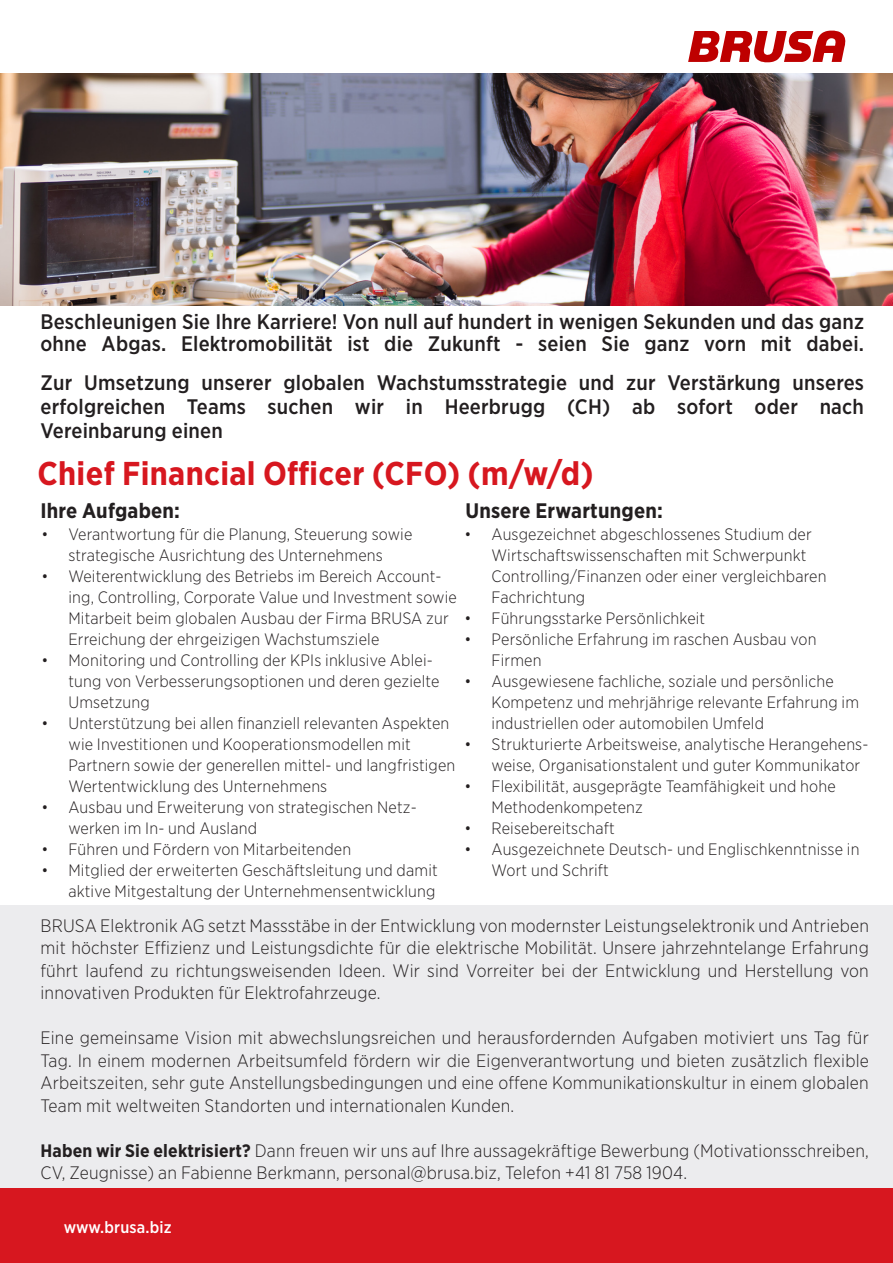
<style>
.page{position:relative;width:893px;height:1263px;background:#fff}
.page>*{position:absolute;margin:0;border:0;box-sizing:border-box;transform-origin:0 0}
.t1{font:700 33px "Gotham Narrow";letter-spacing:.01em;color:#d7171f}
.t2{font:500 21px/24px "Gotham Narrow";letter-spacing:.01em;color:#231f20}
.t3{font:700 21px "Gotham Narrow";letter-spacing:.01em;color:#231f20}
.t4{font:300 18px/22.5px "Gotham Narrow";letter-spacing:.01em;color:#231f20;text-align:justify}
.t5{font:300 16.5px/21px "Gotham Narrow";letter-spacing:.01em;color:#231f20}
.u-tit_w{font:500 16.5px "Gotham Narrow";letter-spacing:.01em;color:#fff}
.s1{font-weight:700}
</style>
<div class="page">
<div style="left:0;top:905px;width:893px;height:358px;background:#ececee"></div>
<div style="left:0;top:1189px;width:893px;height:74px;background:#d7171f"></div>
<img style="left:0;top:73px;width:893px;height:232px">
<svg style="left:688px;top:31px;width:157px;height:31px"></svg>
<p class="t2" style="left:40px;top:310px;width:825px;line-height:22.5px">Beschleunigen Sie Ihre Karriere! Von null auf hundert in wenigen Sekunden und das ganz ohne Abgas. Elektromobilität ist die Zukunft - seien Sie ganz vorn mit dabei.</p>
<p class="t2" style="left:40px;top:370px;width:825px;text-align:justify">Zur Umsetzung unserer globalen Wachstumsstrategie und zur Verstärkung unseres erfolgreichen Teams suchen wir in Heerbrugg (CH) ab sofort oder nach Vereinbarung einen</p>
<p class="t1" style="left:37px;top:452px;width:558px">Chief Financial Officer (CFO) (m/w/d)</p>
<p class="t5" style="left:41px;top:523px;width:372px;text-align:center">• Verantwortung für die Planung, Steuerung sowie strategische Ausrichtung des Unternehmens</p>
<p class="t5" style="left:68px;top:565px;width:390px;text-indent:-27px">• Weiterentwicklung des Betriebs im Bereich Account&shy;ing, Controlling, Corporate Value und Investment sowie Mitarbeit beim globalen Ausbau der Firma BRUSA zur Erreichung der ehrgeizigen Wachstumsziele</p>
<p class="t5" style="left:68px;top:649px;width:372px;text-indent:-27px">• Monitoring und Controlling der KPIs inklusive Ablei&shy;tung von Verbesserungsoptionen und deren gezielte<br>Umsetzung</p>
<p class="t5" style="left:68px;top:712px;width:388px;text-indent:-27px">• Unterstützung bei allen finanziell relevanten Aspekten wie Investitionen und Kooperationsmodellen mit Partnern sowie der generellen mittel- und langfristigen Wertentwicklung des Unternehmens</p>
<p class="t5" style="left:68px;top:796px;width:350px;text-indent:-27px">• Ausbau und Erweiterung von strategischen Netz&shy;werken im In- und Ausland</p>
<p class="t5" style="left:41px;top:838px;width:311px">• Führen und Fördern von Mitarbeitenden</p>
<p class="t5" style="left:41px;top:859px;width:398px;text-align:right">• Mitglied der erweiterten Geschäftsleitung und damit aktive Mitgestaltung der Unternehmensentwicklung</p>
<p class="t3" style="left:40px;top:497px;width:141px">Ihre Aufgaben:</p>
<p class="t3" style="left:465px;top:497px;width:199px">Unsere Erwartungen:</p>
<p class="t5" style="left:492px;top:523px;width:336px;text-indent:-27px">• Ausgezeichnet abgeschlossenes Studium der Wirtschaftswissenschaften mit Schwerpunkt Controlling/Finanzen oder einer vergleichbaren Fachrichtung</p>
<p class="t5" style="left:465px;top:607px;width:242px">• Führungsstarke Persönlichkeit</p>
<p class="t5" style="left:492px;top:628px;width:326px;text-indent:-27px">• Persönliche Erfahrung im raschen Ausbau von<br>Firmen</p>
<p class="t5" style="left:492px;top:670px;width:369px;text-indent:-27px">• Ausgewiesene fachliche, soziale und persönliche<br>Kompetenz und mehrjährige relevante Erfahrung im industriellen oder automobilen Umfeld</p>
<p class="t5" style="left:492px;top:733px;width:378px;text-indent:-27px">• Strukturierte Arbeitsweise, analytische Herangehens&shy;weise, Organisationstalent und guter Kommunikator</p>
<p class="t5" style="left:492px;top:775px;width:346px;text-indent:-27px">• Flexibilität, ausgeprägte Teamfähigkeit und hohe<br>Methodenkompetenz</p>
<p class="t5" style="left:465px;top:817px;width:152px">• Reisebereitschaft</p>
<p class="t5" style="left:492px;top:838px;width:369px;text-indent:-27px">• Ausgezeichnete Deutsch- und Englischkenntnisse in<br>Wort und Schrift</p>
<p class="t4" style="left:40px;top:913px;width:830px">BRUSA Elektronik AG setzt Massstäbe in der Entwicklung von modernster Leistungselektronik und Antrieben mit höchster Effizienz und Leistungsdichte für die elektrische Mobilität. Unsere jahrzehntelange Erfahrung führt laufend zu richtungsweisenden Ideen. Wir sind Vorreiter bei der Entwicklung und Herstellung von innovativen Produkten für Elektrofahrzeuge.</p>
<p class="t4" style="left:40px;top:1026px;width:830px">Eine gemeinsame Vision mit abwechslungsreichen und herausfordernden Aufgaben motiviert uns Tag für Tag. In einem modernen Arbeitsumfeld fördern wir die Eigenverantwortung und bieten zusätzlich flexible Arbeitszeiten, sehr gute Anstellungsbedingungen und eine offene Kommunikationskultur in einem globalen Team mit weltweiten Standorten und internationalen Kunden.</p>
<p class="t4" style="left:40px;top:1138px;width:830px"><span class="s1">Haben wir Sie elektrisiert?</span> Dann freuen wir uns auf Ihre aussagekräftige Bewerbung (Motivationsschreiben,<br>CV, Zeugnisse) an Fabienne Berkmann, personal@brusa.biz, Telefon +41 81 758 1904.</p>
<p class="u-tit_w" style="left:64px;top:1217px;width:109px">www.brusa.biz</p>
</div>
